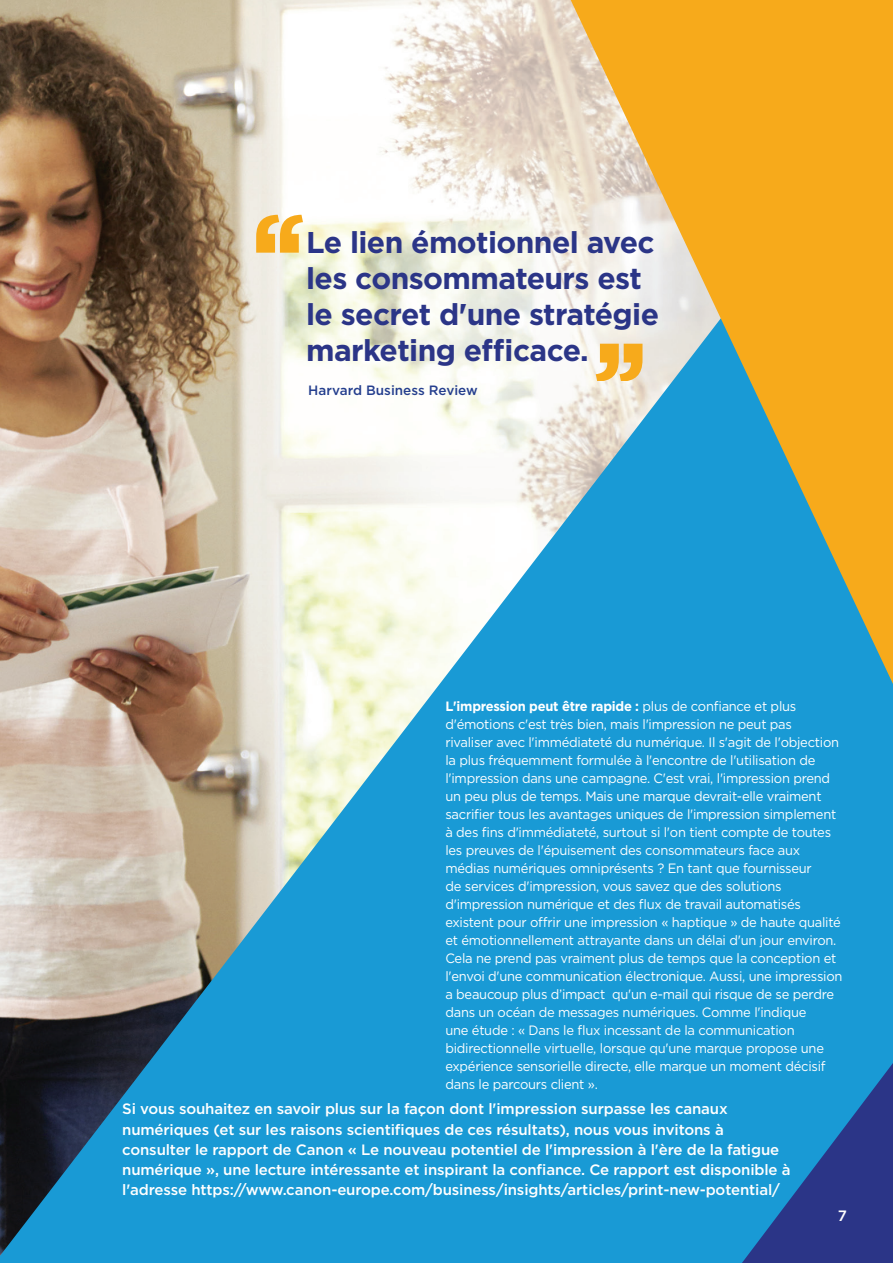
<style>
.page{position:relative;width:893px;height:1263px;background:#fff}
.page>*{position:absolute;margin:0;border:0;box-sizing:border-box;transform-origin:0 0}
.t1{font:700 30px/36px "Gotham";letter-spacing:-.02em;color:#2b3587}
.t2{font:500 15px/20.2px "Gotham";letter-spacing:-.01em;color:#fff}
.t3{font:13.5px/18px "Gotham";letter-spacing:-.02em;color:#fff;scale:.96 1}
.t4{font:500 13.5px "Gotham";color:#253f8e}
.s1{font-weight:700}
</style>
<div class="page">
<div style="left:0;top:684px;width:893px;height:579px;background:#199ad5"></div>
<svg style="left:742px;top:1063px;width:151px;height:200px;background:#2267ad"></svg>
<img style="left:0;top:0;width:725px;height:1256px">
<svg style="left:256px;top:215px;width:47px;height:38px;background:#f6c25d"></svg>
<svg style="left:571px;top:0;width:322px;height:684px;background:#acae78"></svg>
<p class="t1" style="left:306px;top:224px;width:354px">Le lien émotionnel avec les consommateurs est le secret d'une stratégie marketing efficace.</p>
<p class="t4" style="left:308px;top:381px;width:171px">Harvard Business Review</p>
<p class="t3" style="left:445px;top:697px;width:415px"><span class="s1">L'impression peut être rapide :</span> plus de confiance et plus d'émotions c'est très bien, mais l'impression ne peut pas rivaliser avec l'immédiateté du numérique. Il s'agit de l'objection la plus fréquemment formulée à l'encontre de l'utilisation de l'impression dans une campagne. C'est vrai, l'impression prend un peu plus de temps. Mais une marque devrait-elle vraiment sacrifier tous les avantages uniques de l'impression simplement à des fins d'immédiateté, surtout si l'on tient compte de toutes les preuves de l'épuisement des consommateurs face aux médias numériques omniprésents ? En tant que fournisseur<br>de services d'impression, vous savez que des solutions d'impression numérique et des flux de travail automatisés existent pour offrir une impression « haptique » de haute qualité et émotionnellement attrayante dans un délai d'un jour environ.<br>Cela ne prend pas vraiment plus de temps que la conception et l'envoi d'une communication électronique. Aussi, une impression a beaucoup plus d’impact qu'un e-mail qui risque de se perdre dans un océan de messages numériques. Comme l'indique<br>une étude : « Dans le flux incessant de la communication bidirectionnelle virtuelle, lorsque qu'une marque propose une expérience sensorielle directe, elle marque un moment décisif dans le parcours client ».</p>
<p class="t2" style="left:122px;top:1099px;width:670px">Si vous souhaitez en savoir plus sur la façon dont l'impression surpasse les canaux numériques (et sur les raisons scientifiques de ces résultats), nous vous invitons à consulter le rapport de Canon « Le nouveau potentiel de l'impression à l'ère de la fatigue numérique », une lecture intéressante et inspirant la confiance. Ce rapport est disponible à l'adresse https://www.canon-europe.com/business/insights/articles/print-new-potential/</p>
<p class="t2" style="left:838px;top:1205px;width:11px">7</p>
</div>
